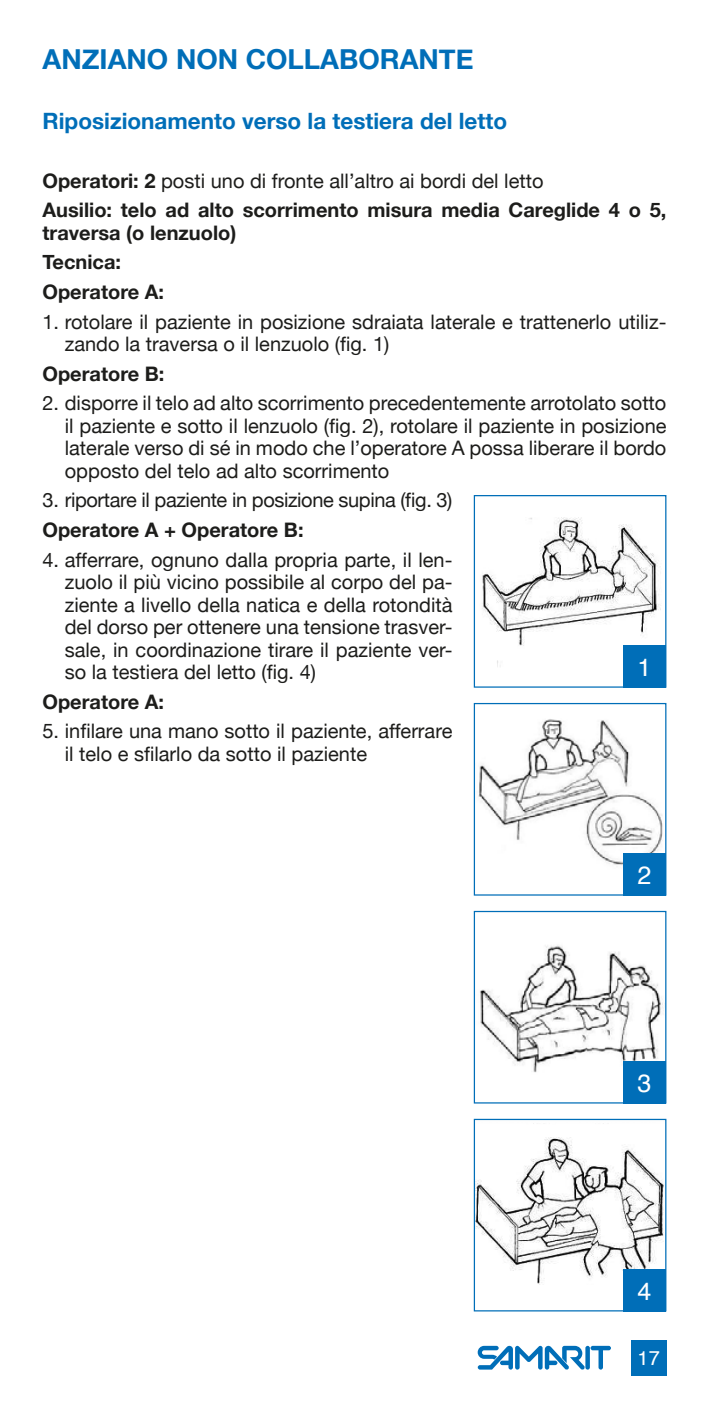
<style>
.page{position:relative;width:709px;height:1418px;background:#fff}
.page>*{position:absolute;margin:0;border:0;box-sizing:border-box;transform-origin:0 0}
.t1{font:700 27.5px "Helvetica Neue";color:#006eb8}
.t2{font:25px "Helvetica";color:#fff}
.t3{font:700 22.5px "Helvetica Neue";color:#006eb8}
.t4{font:20px/22.5px "Helvetica Neue";color:#1d1d1b}
.t5{font:700 20px/29.5px "Helvetica Neue";color:#1d1d1b}
.t6{font:20px "Helvetica Neue";letter-spacing:-.02em;color:#1d1d1b}
.t7{font:20px "Helvetica";color:#fff}
.s1{font-weight:400}
</style>
<div class="page">
<svg style="left:477px;top:1345px;width:134px;height:24px"></svg>
<div style="left:631px;top:1339px;width:35px;height:36px;background:#006eb8"></div>
<img style="left:476px;top:1120px;width:188px;height:165px">
<div style="left:474px;top:1118px;width:192px;height:193px;border:1px solid #006eb8"></div>
<div style="left:623px;top:1269px;width:43px;height:42px;background:#006eb8"></div>
<img style="left:480px;top:945px;width:184px;height:128px">
<div style="left:474px;top:910px;width:192px;height:193px;border:1px solid #006eb8"></div>
<div style="left:623px;top:1061px;width:43px;height:42px;background:#006eb8"></div>
<img style="left:478px;top:719px;width:185px;height:146px">
<div style="left:474px;top:703px;width:192px;height:192px;border:1px solid #006eb8"></div>
<div style="left:623px;top:853px;width:43px;height:42px;background:#006eb8"></div>
<img style="left:482px;top:517px;width:179px;height:150px">
<div style="left:474px;top:495px;width:192px;height:192px;border:1px solid #006eb8"></div>
<div style="left:623px;top:645px;width:43px;height:43px;background:#006eb8"></div>
<h1 class="t1" style="left:43px;top:43px;width:429px">Anziano non collaborante</h1>
<p class="t3" style="left:43px;top:107px;width:466px">Riposizionamento verso la testiera del letto</p>
<p class="t5" style="left:43px;top:165px;width:625px">Operatori: 2 <span class="s1">posti uno di fronte all’altro ai bordi del letto<br></span>Ausilio: telo ad alto scorrimento misura media Careglide 4 o 5,</p>
<p class="t5" style="left:43px;top:217px;width:195px">traversa (o lenzuolo)<br>Tecnica:<br>Operatore A:</p>
<p class="t4" style="left:65px;top:310px;width:603px;text-indent:-22px">1. rotolare il paziente in posizione sdraiata laterale e trattenerlo utiliz&shy;zando la traversa o il lenzuolo (fig. 1)</p>
<p class="t5" style="left:43px;top:358px;width:123px">Operatore B:</p>
<p class="t4" style="left:65px;top:392px;width:603px;text-align:justify;text-indent:-22px">2. disporre il telo ad alto scorrimento precedentemente arrotolato sotto il paziente e sotto il lenzuolo (fig. 2), rotolare il paziente in posizione laterale verso di sé in modo che l’operatore A possa liberare il bordo opposto del telo ad alto scorrimento</p>
<p class="t6" style="left:43px;top:488px;width:411px">3. riportare il paziente in posizione supina (fig. 3)</p>
<p class="t5" style="left:43px;top:514px;width:262px">Operatore A + Operatore B:</p>
<p class="t4" style="left:65px;top:548px;width:389px;text-align:justify;text-indent:-22px">4. afferrare, ognuno dalla propria parte, il len&shy;zuolo il più vicino possibile al corpo del pa&shy;ziente a livello della natica e della rotondità del dorso per ottenere una tensione trasver&shy;sale, in coordinazione tirare il paziente ver&shy;so la testiera del letto (fig. 4)</p>
<p class="t5" style="left:43px;top:686px;width:123px">Operatore A:</p>
<p class="t4" style="left:65px;top:719px;width:389px;text-indent:-22px">5. infilare una mano sotto il paziente, afferrare il telo e sfilarlo da sotto il paziente</p>
<p class="t2" style="left:637px;top:648px;width:15px">1</p>
<p class="t2" style="left:637px;top:855px;width:15px">2</p>
<p class="t2" style="left:637px;top:1063px;width:15px">3</p>
<p class="t2" style="left:637px;top:1271px;width:15px">4</p>
<p class="t7" style="left:637px;top:1342px;width:24px">17</p>
</div>
